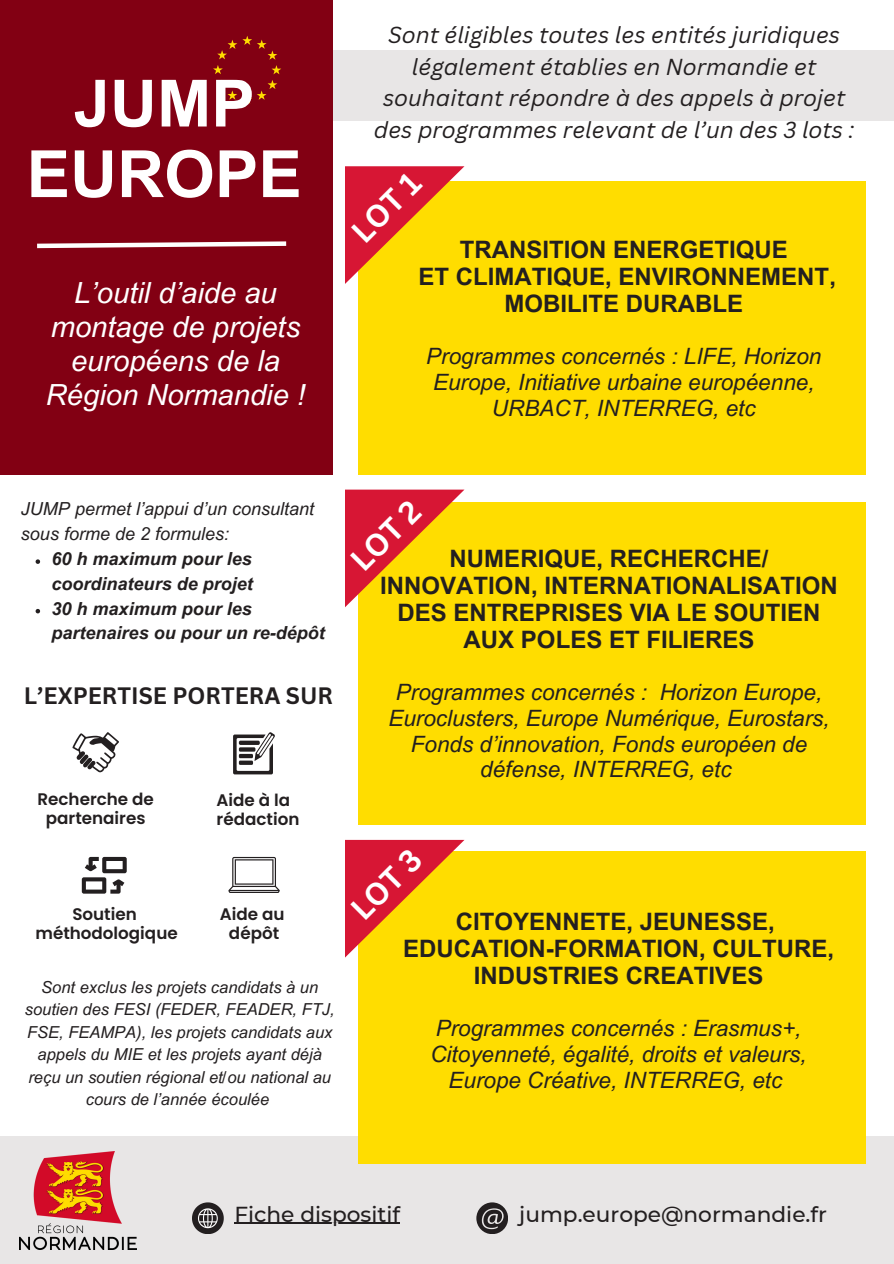
<style>
.page{position:relative;width:894px;height:1264px;background:#fff}
.page>*{position:absolute;margin:0;border:0;box-sizing:border-box;transform-origin:0 0}
.t1{font:700 65.1px/70.5px "Arial MT Pro";color:#fff;text-align:center}
.t2{font:700 30.75px "Canva Sans";color:#fff}
.t3{font:italic 29.1px/33.8px "Arial MT Pro";color:#fff;text-align:center}
.t4{font:700 24px/27px "Arial MT Pro";color:#231f20;text-align:center}
.t5{font:700 23.1px "Canva Sans";color:#231f20}
.t6{font:italic 22.5px/25.8px "Arial MT Pro";color:#231f20;text-align:center}
.t7{font:italic 22.5px/31.5px "Canva Sans";color:#231f20;text-align:center}
.t8{font:500 21.6px "Montserrat";color:#231f20}
.t9{font:italic 700 18px/24.8px "Arial MT Pro";color:#231f20}
.t10{font:italic 18px/24.8px "Arial MT Pro";color:#231f20}
.t11{font:600 16.8px/19.2px "Poppins";color:#231f20;text-align:center}
.t12{font:italic 16.5px/22.5px "Arial MT Pro";color:#231f20;text-align:center}
</style>
<div class="page">
<div style="left:0;top:0;width:333px;height:474px;background:#820013"></div>
<div style="left:0;top:1136px;width:893px;height:127px;background:#e8e6e6"></div>
<div style="left:358px;top:851px;width:507px;height:312px;background:#fd0"></div>
<svg style="left:192px;top:1202px;width:31px;height:31px"></svg>
<svg style="left:476px;top:1202px;width:31px;height:31px"></svg>
<svg style="left:37px;top:241px;width:250px;height:8px"></svg>
<img style="left:20px;top:1151px;width:117px;height:98px">
<svg style="left:217px;top:80px;width:60px;height:24px"></svg>
<svg style="left:213px;top:36px;width:68px;height:38px"></svg>
<svg style="left:72px;top:732px;width:47px;height:40px"></svg>
<svg style="left:233px;top:732px;width:41px;height:42px"></svg>
<div style="left:239px;top:740px;width:21px;height:5px;background:#231f20;border-radius:2px"></div>
<svg style="left:239px;top:747px;width:16px;height:4px"></svg>
<hr style="left:239px;top:754px;width:14px;height:4px;background:#231f20">
<div style="left:239px;top:760px;width:14px;height:5px;background:#231f20"></div>
<svg style="left:82px;top:857px;width:45px;height:36px"></svg>
<div style="left:358px;top:502px;width:507px;height:322px;background:#fd0"></div>
<svg style="left:345px;top:489px;width:119px;height:118px"></svg>
<div style="left:333px;top:50px;width:560px;height:71px;background:#e8e6e6"></div>
<svg style="left:228px;top:857px;width:52px;height:35px"></svg>
<svg style="left:345px;top:839px;width:119px;height:118px"></svg>
<hr style="left:234px;top:1222px;width:166px;height:1px;background:#231f20">
<div style="left:358px;top:181px;width:507px;height:294px;background:#fd0"></div>
<svg style="left:345px;top:166px;width:119px;height:118px"></svg>
<svg style="left:36px;top:559px;width:4px;height:5px"></svg>
<svg style="left:36px;top:609px;width:4px;height:4px"></svg>
<p class="t1" style="left:27px;top:76px;width:277px">JUMP<br>EUROPE</p>
<p class="t3" style="left:46px;top:280px;width:260px">L’outil d’aide au montage de projets européens de la<br>Région Normandie !</p>
<p class="t7" style="left:374px;top:19px;width:482px">Sont éligibles toutes les entités juridiques légalement établies en Normandie et souhaitant répondre à des appels à projet des programmes relevant de l’un des 3 lots :</p>
<p class="t2" style="left:341px;top:221px;width:85px;rotate:-45deg">LOT 1</p>
<p class="t4" style="left:459px;top:239px;width:329px">TRANSITION ENERGETIQUE</p>
<p class="t4" style="left:418px;top:266px;width:419px">ET CLIMATIQUE, ENVIRONNEMENT,<br>MOBILITE DURABLE</p>
<p class="t6" style="left:426px;top:346px;width:396px">Programmes concernés : LIFE, Horizon<br>Europe, Initiative urbaine européenne,<br>URBACT, INTERREG, etc</p>
<p class="t10" style="left:21px;top:499px;width:295px">JUMP permet l’appui d’un consultant sous forme de 2 formules:</p>
<p class="t9" style="left:52px;top:548px;width:203px">60 h maximum pour les coordinateurs de projet</p>
<p class="t9" style="left:52px;top:598px;width:275px">30 h maximum pour les partenaires ou pour un re-dépôt</p>
<p class="t5" style="left:24px;top:679px;width:310px">L’EXPERTISE PORTERA SUR</p>
<p class="t11" style="left:37px;top:789px;width:118px">Recherche de partenaires</p>
<p class="t11" style="left:216px;top:790px;width:84px;text-align:left">Aide à la rédaction</p>
<p class="t11" style="left:72px;top:904px;width:66px">Soutien</p>
<p class="t11" style="left:35px;top:923px;width:144px">méthodologique</p>
<p class="t11" style="left:220px;top:904px;width:66px">Aide au</p>
<p class="t11" style="left:229px;top:923px;width:52px">dépôt</p>
<p class="t12" style="left:25px;top:977px;width:311px">Sont exclus les projets candidats à un soutien des FESI (FEDER, FEADER, FTJ, FSE, FEAMPA), les projets candidats aux appels du MIE et les projets ayant déjà reçu un soutien régional et/ou national au cours de l’année écoulée</p>
<p class="t2" style="left:340px;top:550px;width:86px;rotate:-45deg">LOT 2</p>
<p class="t4" style="left:449px;top:548px;width:320px">NUMERIQUE, RECHERCHE/</p>
<p class="t4" style="left:380px;top:575px;width:459px">INNOVATION, INTERNATIONALISATION<br>DES ENTREPRISES VIA LE SOUTIEN<br>AUX POLES ET FILIERES</p>
<p class="t6" style="left:388px;top:681px;width:443px">Programmes concernés : Horizon Europe, Euroclusters, Europe Numérique, Eurostars, Fonds d’innovation, Fonds européen de défense, INTERREG, etc</p>
<p class="t2" style="left:340px;top:898px;width:87px;rotate:-45deg">LOT 3</p>
<p class="t4" style="left:455px;top:911px;width:320px">CITOYENNETE, JEUNESSE,</p>
<p class="t4" style="left:403px;top:938px;width:432px">EDUCATION-FORMATION, CULTURE,<br>INDUSTRIES CREATIVES</p>
<p class="t6" style="left:430px;top:1018px;width:378px">Programmes concernés : Erasmus+,<br>Citoyenneté, égalité, droits et valeurs,<br>Europe Créative, INTERREG, etc</p>
<p class="t8" style="left:234px;top:1200px;width:167px">Fiche dispositif</p>
<p class="t8" style="left:519px;top:1200px;width:309px">jump.europe@normandie.fr</p>
</div>
